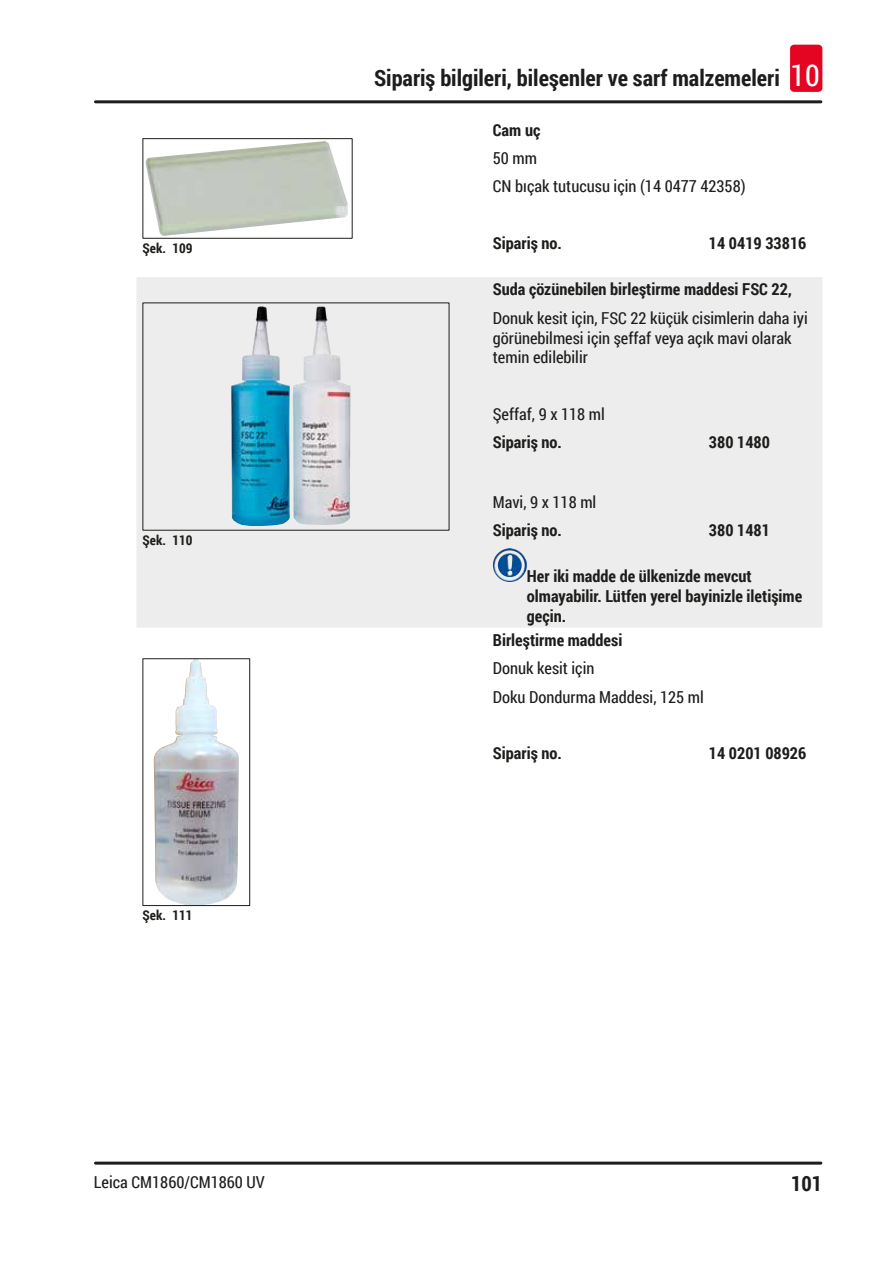
<style>
.page{position:relative;width:893px;height:1263px;background:#fff}
.page>*{position:absolute;margin:0;border:0;box-sizing:border-box;transform-origin:0 0}
.t1{font:700 22.5px "Roboto Condensed";color:#1d1d1b}
.t2{font:700 21px "Roboto Condensed";color:#1d1d1b}
.Table_text{font:16.5px/19.8px "Roboto Condensed";color:#1d1d1b}
.Table_heading{font:700 16.5px/19.8px "Roboto Condensed";color:#1d1d1b}
.t3{font:700 13.5px "Roboto Condensed";color:#1d1d1b}
.s1{font-weight:400;font-size:30px;color:#fff}
</style>
<div class="page">
<hr style="left:95px;top:100px;width:726px;height:3px;background:#1d1d1b">
<hr style="left:95px;top:1161px;width:726px;height:3px;background:#1d1d1b">
<div style="left:790px;top:45px;width:32px;height:47px;background:#e40522;border-radius:4px"></div>
<div style="left:137px;top:277px;width:685px;height:351px;background:#ededed"></div>
<img style="left:145px;top:141px;width:203px;height:95px">
<div style="left:142px;top:138px;width:211px;height:101px;border:1px solid #1d1d1b"></div>
<img style="left:231px;top:306px;width:120px;height:221px">
<img style="left:493px;top:548px;width:25px;height:34px">
<img style="left:153px;top:660px;width:86px;height:244px">
<div style="left:142px;top:658px;width:108px;height:248px;border:1px solid #1d1d1b"></div>
<h1 class="t1" style="left:374px;top:62px;width:447px">Sipariş bilgileri, bileşenler ve sarf malzemeleri <span class="s1">10</span></h1>
<p class="t3" style="left:143px;top:239px;width:52px">Şek. 109</p>
<p class="t3" style="left:143px;top:531px;width:52px">Şek. 110</p>
<p class="t3" style="left:143px;top:906px;width:52px">Şek. 111</p>
<p class="Table_heading" style="left:493px;top:119px;width:49px">Cam uç</p>
<p class="Table_text" style="left:493px;top:148px;width:46px">50 mm</p>
<p class="Table_text" style="left:493px;top:176px;width:254px">CN bıçak tutucusu için (14 0477 42358)</p>
<p class="Table_heading" style="left:493px;top:233px;width:71px">Sipariş no.</p>
<p class="Table_heading" style="left:709px;top:233px;width:99px">14 0419 33816</p>
<p class="Table_heading" style="left:493px;top:279px;width:300px">Suda çözünebilen birleştirme maddesi FSC 22,</p>
<p class="Table_text" style="left:493px;top:307px;width:316px">Donuk kesit için, FSC 22 küçük cisimlerin daha iyi görünebilmesi için şeffaf veya açık mavi olarak temin edilebilir</p>
<p class="Table_text" style="left:493px;top:404px;width:114px">Şeffaf, 9 x 118 ml</p>
<p class="Table_heading" style="left:493px;top:432px;width:71px">Sipariş no.</p>
<p class="Table_heading" style="left:709px;top:432px;width:63px">380 1480</p>
<p class="Table_text" style="left:493px;top:492px;width:105px">Mavi, 9 x 118 ml</p>
<p class="Table_heading" style="left:493px;top:520px;width:71px">Sipariş no.</p>
<p class="Table_heading" style="left:709px;top:520px;width:63px">380 1481</p>
<p class="Table_heading" style="left:527px;top:566px;width:277px">Her iki madde de ülkenizde mevcut olmayabilir. Lütfen yerel bayinizle iletişime geçin.</p>
<p class="Table_heading" style="left:493px;top:630px;width:131px">Birleştirme maddesi</p>
<p class="Table_text" style="left:493px;top:658px;width:103px">Donuk kesit için</p>
<p class="Table_text" style="left:493px;top:686px;width:213px">Doku Dondurma Maddesi, 125 ml</p>
<p class="Table_heading" style="left:493px;top:743px;width:71px">Sipariş no.</p>
<p class="Table_heading" style="left:709px;top:743px;width:99px">14 0201 08926</p>
<p class="Table_text" style="left:94px;top:1171px;width:172px">Leica CM1860/CM1860 UV</p>
<p class="t2" style="left:791px;top:1169px;width:33px">101</p>
</div>
